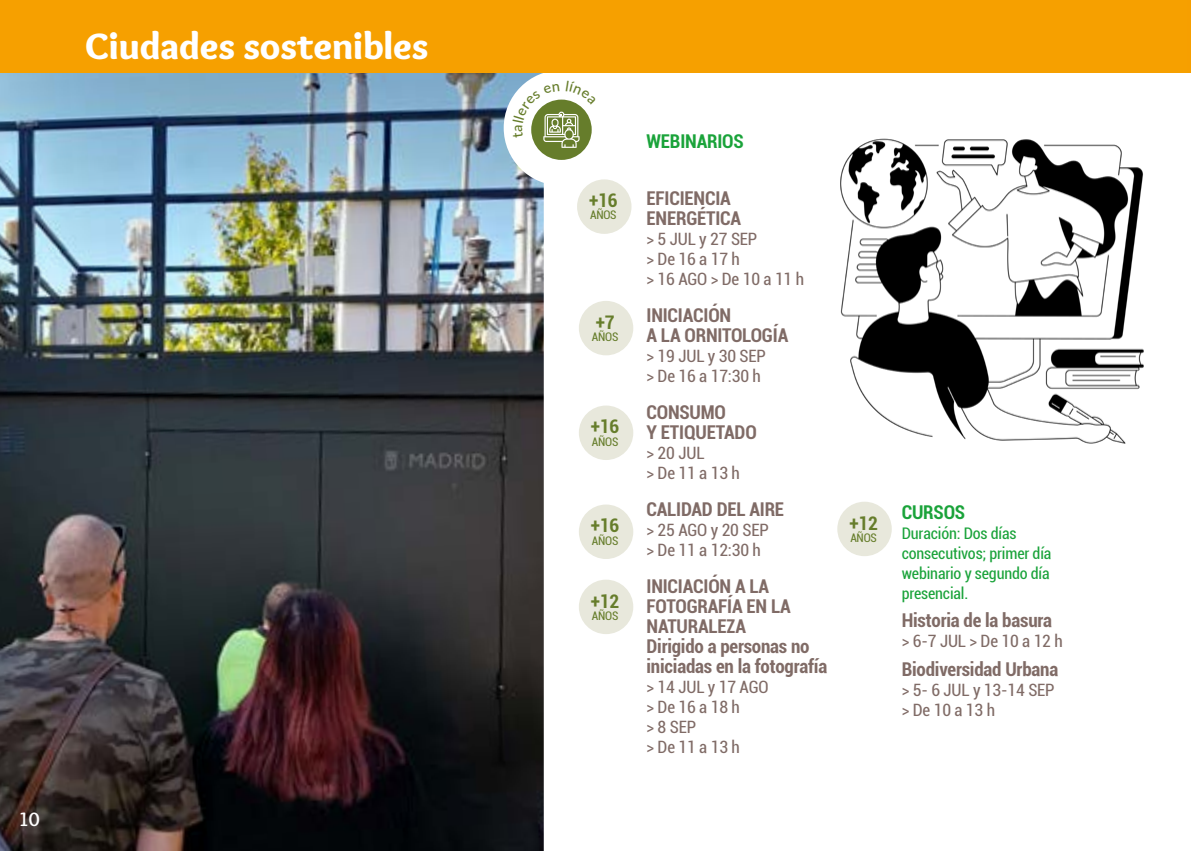
<style>
.page{position:relative;width:1191px;height:851px;background:#fff}
.page>*{position:absolute;margin:0;border:0;box-sizing:border-box;transform-origin:0 0}
.t1{font:900 38px "Overlock";color:#fff}
.t2{font:700 20px "Overlock";color:#fff}
.t3{font:700 condensed 19px/20px "Roboto";letter-spacing:-.01em;color:#806b66}
.t4{font:700 condensed 19px "Roboto";letter-spacing:-.01em;color:#1aa33a}
.t5{font:700 condensed 18.8px "Roboto";letter-spacing:-.01em;color:#667d2b}
.t6{font:condensed 17px/20px "Roboto";letter-spacing:-.01em;color:#806b66}
.t7{font:condensed 16px/20px "Roboto";letter-spacing:-.01em;color:#1aa33a}
.t8{font:condensed 11.8px "Roboto";letter-spacing:-.02em;color:#667d2b}
</style>
<div class="page">
<img style="left:840px;top:138px;width:303px;height:306px">
<hr style="left:1190px;top:59px;width:1px;height:791px;background:#806b66">
<img style="left:0;top:73px;width:544px;height:777px">
<div style="left:504px;top:70px;width:115px;height:116px;background:#fff;border-radius:50%"></div>
<div style="left:531px;top:100px;width:60px;height:60px;background:#667d2b;border-radius:50%"></div>
<div style="left:577px;top:179px;width:54px;height:55px;background:#e8e8dc;border-radius:50%"></div>
<div style="left:579px;top:405px;width:54px;height:55px;background:#e8e8dc;border-radius:50%"></div>
<div style="left:579px;top:504px;width:54px;height:55px;background:#e8e8dc;border-radius:50%"></div>
<div style="left:579px;top:579px;width:54px;height:55px;background:#e8e8dc;border-radius:50%"></div>
<div style="left:579px;top:301px;width:54px;height:54px;background:#e8e8dc;border-radius:50%"></div>
<div style="left:837px;top:501px;width:54px;height:55px;background:#e8e8dc;border-radius:50%"></div>
<div style="left:0;top:0;width:1191px;height:73px;background:#f6a000"></div>
<svg style="left:512px;top:80px;width:80px;height:68px"></svg>
<h1 class="t1" style="left:85px;top:22px;width:345px">Ciudades sostenibles</h1>
<p class="t2" style="left:18px;top:807px;width:23px">10</p>
<p class="t5" style="left:589px;top:187px;width:30px">+16</p>
<p class="t8" style="left:590px;top:207px;width:28px">AÑOS</p>
<p class="t5" style="left:595px;top:309px;width:20px">+7</p>
<p class="t8" style="left:592px;top:328px;width:28px">AÑOS</p>
<p class="t5" style="left:591px;top:413px;width:30px">+16</p>
<p class="t8" style="left:592px;top:433px;width:28px">AÑOS</p>
<p class="t5" style="left:591px;top:512px;width:30px">+16</p>
<p class="t8" style="left:592px;top:532px;width:28px">AÑOS</p>
<p class="t5" style="left:591px;top:587px;width:30px">+12</p>
<p class="t8" style="left:592px;top:607px;width:28px">AÑOS</p>
<p class="t4" style="left:646px;top:128px;width:99px">WEBINARIOS</p>
<p class="t3" style="left:646px;top:187px;width:96px">EFICIENCIA<br>ENERGÉTICA</p>
<p class="t6" style="left:646px;top:228px;width:159px">&gt; 5 JUL y 27 SEP<br>&gt; De 16 a 17 h<br>&gt; 16 AGO &gt; De 10 a 11 h</p>
<p class="t3" style="left:646px;top:304px;width:143px">INICIACIÓN<br>A LA ORNITOLOGÍA</p>
<p class="t6" style="left:646px;top:345px;width:121px">&gt; 19 JUL y 30 SEP &gt; De 16 a 17:30 h</p>
<p class="t3" style="left:646px;top:401px;width:112px">CONSUMO<br>Y ETIQUETADO</p>
<p class="t6" style="left:646px;top:442px;width:95px">&gt; 20 JUL<br>&gt; De 11 a 13 h</p>
<p class="t3" style="left:646px;top:498px;width:139px">CALIDAD DEL AIRE</p>
<p class="t6" style="left:646px;top:519px;width:124px">&gt; 25 AGO y 20 SEP &gt; De 11 a 12:30 h</p>
<p class="t3" style="left:646px;top:575px;width:182px">INICIACIÓN A LA<br>FOTOGRAFÍA EN LA<br>NATURALEZA<br>Dirigido a personas no iniciadas en la fotografía</p>
<p class="t6" style="left:646px;top:676px;width:124px">&gt; 14 JUL y 17 AGO &gt; De 16 a 18 h<br>&gt; 8 SEP<br>&gt; De 11 a 13 h</p>
<p class="t5" style="left:849px;top:509px;width:30px">+12</p>
<p class="t8" style="left:850px;top:529px;width:28px">AÑOS</p>
<p class="t4" style="left:901px;top:498px;width:65px">CURSOS</p>
<p class="t7" style="left:901px;top:522px;width:151px">Duración: Dos días consecutivos; primer día webinario y segundo día presencial.</p>
<p class="t3" style="left:901px;top:609px;width:152px">Historia de la basura</p>
<p class="t6" style="left:901px;top:630px;width:163px">&gt; 6-7 JUL &gt; De 10 a 12 h</p>
<p class="t3" style="left:901px;top:658px;width:158px">Biodiversidad Urbana</p>
<p class="t6" style="left:901px;top:679px;width:154px">&gt; 5- 6 JUL y 13-14 SEP &gt; De 10 a 13 h</p>
</div>
